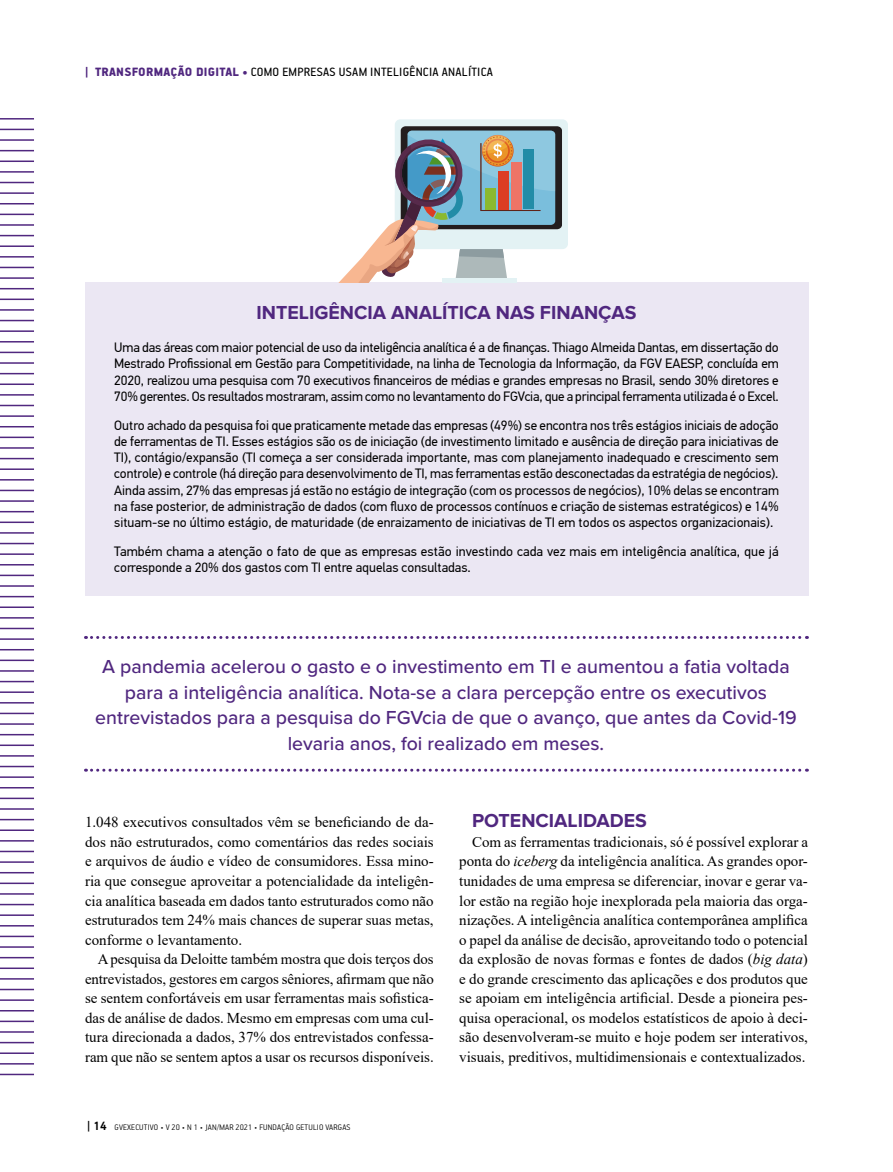
<style>
.page{position:relative;width:893px;height:1172px;background:#fff}
.page>*{position:absolute;margin:0;border:0;box-sizing:border-box;transform-origin:0 0}
.t1{font:500 19.5px/25.5px "Proxima Nova";color:#50277f;text-align:center}
.t2{font:700 19.5px "Proxima Nova";color:#50277f}
.t3{font:15px/19.5px "Times New Roman";color:#000;text-align:justify}
.t4{font:13.5px/16.2px "PF Din Text Pro";color:#000;text-align:justify}
.t5{font:13.5px "PF Handbook Pro";letter-spacing:.02em;color:#000}
.t6{font:300 9px "PF Handbook Pro";letter-spacing:.02em;color:#000}
.s1{font-weight:900;color:#50277f}
.s2{font-weight:700;font-size:13.5px}
.s3{font-style:italic}
</style>
<div class="page">
<svg style="left:85px;top:636px;width:722px;height:3px"></svg>
<svg style="left:85px;top:768px;width:722px;height:3px"></svg>
<hr style="left:0;top:192px;width:34px;height:2px;background:#50277f">
<hr style="left:0;top:118px;width:34px;height:1px;background:#50277f">
<hr style="left:0;top:203px;width:34px;height:1px;background:#50277f">
<hr style="left:0;top:129px;width:34px;height:1px;background:#50277f">
<hr style="left:0;top:214px;width:34px;height:1px;background:#50277f">
<hr style="left:0;top:139px;width:34px;height:2px;background:#50277f">
<hr style="left:0;top:224px;width:34px;height:2px;background:#50277f">
<hr style="left:0;top:150px;width:34px;height:1px;background:#50277f">
<hr style="left:0;top:235px;width:34px;height:1px;background:#50277f">
<hr style="left:0;top:160px;width:34px;height:2px;background:#50277f">
<hr style="left:0;top:245px;width:34px;height:2px;background:#50277f">
<hr style="left:0;top:171px;width:34px;height:2px;background:#50277f">
<hr style="left:0;top:256px;width:34px;height:1px;background:#50277f">
<hr style="left:0;top:182px;width:34px;height:1px;background:#50277f">
<hr style="left:0;top:267px;width:34px;height:1px;background:#50277f">
<hr style="left:0;top:277px;width:34px;height:2px;background:#50277f">
<hr style="left:0;top:288px;width:34px;height:1px;background:#50277f">
<hr style="left:0;top:298px;width:34px;height:2px;background:#50277f">
<hr style="left:0;top:309px;width:34px;height:2px;background:#50277f">
<hr style="left:0;top:320px;width:34px;height:1px;background:#50277f">
<hr style="left:0;top:330px;width:34px;height:2px;background:#50277f">
<hr style="left:0;top:341px;width:34px;height:1px;background:#50277f">
<hr style="left:0;top:351px;width:34px;height:2px;background:#50277f">
<hr style="left:0;top:362px;width:34px;height:2px;background:#50277f">
<hr style="left:0;top:373px;width:34px;height:1px;background:#50277f">
<hr style="left:0;top:383px;width:34px;height:2px;background:#50277f">
<hr style="left:0;top:394px;width:34px;height:1px;background:#50277f">
<hr style="left:0;top:405px;width:34px;height:1px;background:#50277f">
<hr style="left:0;top:415px;width:34px;height:2px;background:#50277f">
<hr style="left:0;top:426px;width:34px;height:1px;background:#50277f">
<hr style="left:0;top:436px;width:34px;height:2px;background:#50277f">
<hr style="left:0;top:447px;width:34px;height:2px;background:#50277f">
<hr style="left:0;top:458px;width:34px;height:1px;background:#50277f">
<hr style="left:0;top:468px;width:34px;height:2px;background:#50277f">
<hr style="left:0;top:479px;width:34px;height:1px;background:#50277f">
<hr style="left:0;top:489px;width:34px;height:2px;background:#50277f">
<hr style="left:0;top:500px;width:34px;height:2px;background:#50277f">
<hr style="left:0;top:511px;width:34px;height:1px;background:#50277f">
<hr style="left:0;top:521px;width:34px;height:2px;background:#50277f">
<hr style="left:0;top:532px;width:34px;height:1px;background:#50277f">
<hr style="left:0;top:543px;width:34px;height:1px;background:#50277f">
<hr style="left:0;top:553px;width:34px;height:2px;background:#50277f">
<hr style="left:0;top:564px;width:34px;height:1px;background:#50277f">
<hr style="left:0;top:574px;width:34px;height:2px;background:#50277f">
<hr style="left:0;top:585px;width:34px;height:1px;background:#50277f">
<hr style="left:0;top:596px;width:34px;height:1px;background:#50277f">
<hr style="left:0;top:606px;width:34px;height:2px;background:#50277f">
<hr style="left:0;top:617px;width:34px;height:1px;background:#50277f">
<hr style="left:0;top:627px;width:34px;height:2px;background:#50277f">
<hr style="left:0;top:638px;width:34px;height:2px;background:#50277f">
<hr style="left:0;top:649px;width:34px;height:1px;background:#50277f">
<hr style="left:0;top:659px;width:34px;height:2px;background:#50277f">
<hr style="left:0;top:670px;width:34px;height:1px;background:#50277f">
<hr style="left:0;top:680px;width:34px;height:2px;background:#50277f">
<hr style="left:0;top:691px;width:34px;height:2px;background:#50277f">
<hr style="left:0;top:702px;width:34px;height:1px;background:#50277f">
<hr style="left:0;top:712px;width:34px;height:2px;background:#50277f">
<hr style="left:0;top:723px;width:34px;height:1px;background:#50277f">
<hr style="left:0;top:734px;width:34px;height:1px;background:#50277f">
<hr style="left:0;top:744px;width:34px;height:2px;background:#50277f">
<hr style="left:0;top:755px;width:34px;height:1px;background:#50277f">
<hr style="left:0;top:765px;width:34px;height:2px;background:#50277f">
<hr style="left:0;top:776px;width:34px;height:2px;background:#50277f">
<hr style="left:0;top:787px;width:34px;height:1px;background:#50277f">
<hr style="left:0;top:797px;width:34px;height:2px;background:#50277f">
<hr style="left:0;top:808px;width:34px;height:1px;background:#50277f">
<hr style="left:0;top:818px;width:34px;height:2px;background:#50277f">
<hr style="left:0;top:829px;width:34px;height:2px;background:#50277f">
<hr style="left:0;top:840px;width:34px;height:1px;background:#50277f">
<hr style="left:0;top:850px;width:34px;height:2px;background:#50277f">
<hr style="left:0;top:861px;width:34px;height:1px;background:#50277f">
<hr style="left:0;top:872px;width:34px;height:1px;background:#50277f">
<hr style="left:0;top:882px;width:34px;height:2px;background:#50277f">
<hr style="left:0;top:893px;width:34px;height:1px;background:#50277f">
<hr style="left:0;top:903px;width:34px;height:2px;background:#50277f">
<hr style="left:0;top:914px;width:34px;height:1px;background:#50277f">
<hr style="left:0;top:925px;width:34px;height:1px;background:#50277f">
<hr style="left:0;top:935px;width:34px;height:2px;background:#50277f">
<hr style="left:0;top:946px;width:34px;height:1px;background:#50277f">
<hr style="left:0;top:956px;width:34px;height:2px;background:#50277f">
<hr style="left:0;top:967px;width:34px;height:2px;background:#50277f">
<hr style="left:0;top:978px;width:34px;height:1px;background:#50277f">
<hr style="left:0;top:988px;width:34px;height:2px;background:#50277f">
<hr style="left:0;top:999px;width:34px;height:1px;background:#50277f">
<hr style="left:0;top:1010px;width:34px;height:1px;background:#50277f">
<hr style="left:0;top:1020px;width:34px;height:2px;background:#50277f">
<hr style="left:0;top:1031px;width:34px;height:1px;background:#50277f">
<hr style="left:0;top:1041px;width:34px;height:2px;background:#50277f">
<hr style="left:0;top:1052px;width:34px;height:1px;background:#50277f">
<hr style="left:0;top:1063px;width:34px;height:1px;background:#50277f">
<hr style="left:0;top:1073px;width:34px;height:2px;background:#50277f">
<div style="left:85px;top:282px;width:723px;height:313px;background:#ebe7f3"></div>
<div style="left:395px;top:119px;width:173px;height:130px;background:#e3f2f4;border-radius:5px"></div>
<svg style="left:401px;top:126px;width:161px;height:103px"></svg>
<svg style="left:339px;top:131px;width:228px;height:151px"></svg>
<p class="t5" style="left:85px;top:63px;width:409px"><span class="s1">| TRANSFORMAÇÃO DIGITAL •</span> COMO EMPRESAS USAM INTELIGÊNCIA ANALÍTICA</p>
<h1 class="t2" style="left:257px;top:301px;width:381px">INTELIGÊNCIA ANALÍTICA NAS FINANÇAS</h1>
<p class="t4" style="left:114px;top:339px;width:666px">Uma das áreas com maior potencial de uso da inteligência analítica é a de finanças. Thiago Almeida Dantas, em dissertação do Mestrado Profissional em Gestão para Competitividade, na linha de Tecnologia da Informação, da FGV EAESP, concluída em 2020, realizou uma pesquisa com 70 executivos financeiros de médias e grandes empresas no Brasil, sendo 30% diretores e 70% gerentes. Os resultados mostraram, assim como no levantamento do FGVcia, que a principal ferramenta utilizada é o Excel.</p>
<p class="t4" style="left:114px;top:417px;width:666px">Outro achado da pesquisa foi que praticamente metade das empresas (49%) se encontra nos três estágios iniciais de adoção de ferramentas de TI. Esses estágios são os de iniciação (de investimento limitado e ausência de direção para iniciativas de TI), contágio/expansão (TI começa a ser considerada importante, mas com planejamento inadequado e crescimento sem controle) e controle (há direção para desenvolvimento de TI, mas ferramentas estão desconectadas da estratégia de negócios).<br>Ainda assim, 27% das empresas já estão no estágio de integração (com os processos de negócios), 10% delas se encontram na fase posterior, de administração de dados (com fluxo de processos contínuos e criação de sistemas estratégicos) e 14% situam-se no último estágio, de maturidade (de enraizamento de iniciativas de TI em todos os aspectos organizacionais).</p>
<p class="t4" style="left:114px;top:543px;width:666px">Também chama a atenção o fato de que as empresas estão investindo cada vez mais em inteligência analítica, que já corresponde a 20% dos gastos com TI entre aquelas consultadas.</p>
<p class="t1" style="left:95px;top:654px;width:703px">A pandemia acelerou o gasto e o investimento em TI e aumentou a fatia voltada para a inteligência analítica. Nota-se a clara percepção entre os executivos entrevistados para a pesquisa do FGVcia de que o avanço, que antes da Covid-19 levaria anos, foi realizado em meses.</p>
<p class="t3" style="left:85px;top:812px;width:350px">1.048 executivos consultados vêm se beneficiando de da&shy;dos não estruturados, como comentários das redes sociais e arquivos de áudio e vídeo de consumidores. Essa mino&shy;ria que consegue aproveitar a potencialidade da inteligên&shy;cia analítica baseada em dados tanto estruturados como não estruturados tem 24% mais chances de superar suas metas, conforme o levantamento.</p>
<p class="t3" style="left:85px;top:948px;width:350px;text-indent:13px">A pesquisa da Deloitte também mostra que dois terços dos entrevistados, gestores em cargos sêniores, afirmam que não se sentem confortáveis em usar ferramentas mais sofistica&shy;das de análise de dados. Mesmo em empresas com uma cul&shy;tura direcionada a dados, 37% dos entrevistados confessa&shy;ram que não se sentem aptos a usar os recursos disponíveis.</p>
<p class="t6" style="left:87px;top:1121px;width:265px"><span class="s2">| 14</span> GVEXECUTIVO • V 20 • N 1 • JAN/MAR 2021 • FUNDAÇÃO GETULIO VARGAS</p>
<h1 class="t2" style="left:472px;top:809px;width:176px">POTENCIALIDADES</h1>
<p class="t3" style="left:459px;top:831px;width:350px;text-indent:13px">Com as ferramentas tradicionais, só é possível explorar a ponta do <span class="s3">iceberg</span> da inteligência analítica. As grandes opor&shy;tunidades de uma empresa se diferenciar, inovar e gerar va&shy;lor estão na região hoje inexplorada pela maioria das orga&shy;nizações. A inteligência analítica contemporânea amplifica o papel da análise de decisão, aproveitando todo o potencial da explosão de novas formas e fontes de dados (<span class="s3">big data</span>) e do grande crescimento das aplicações e dos produtos que se apoiam em inteligência artificial. Desde a pioneira pes&shy;quisa operacional, os modelos estatísticos de apoio à deci&shy;são desenvolveram-se muito e hoje podem ser interativos, visuais, preditivos, multidimensionais e contextualizados.</p>
</div>
